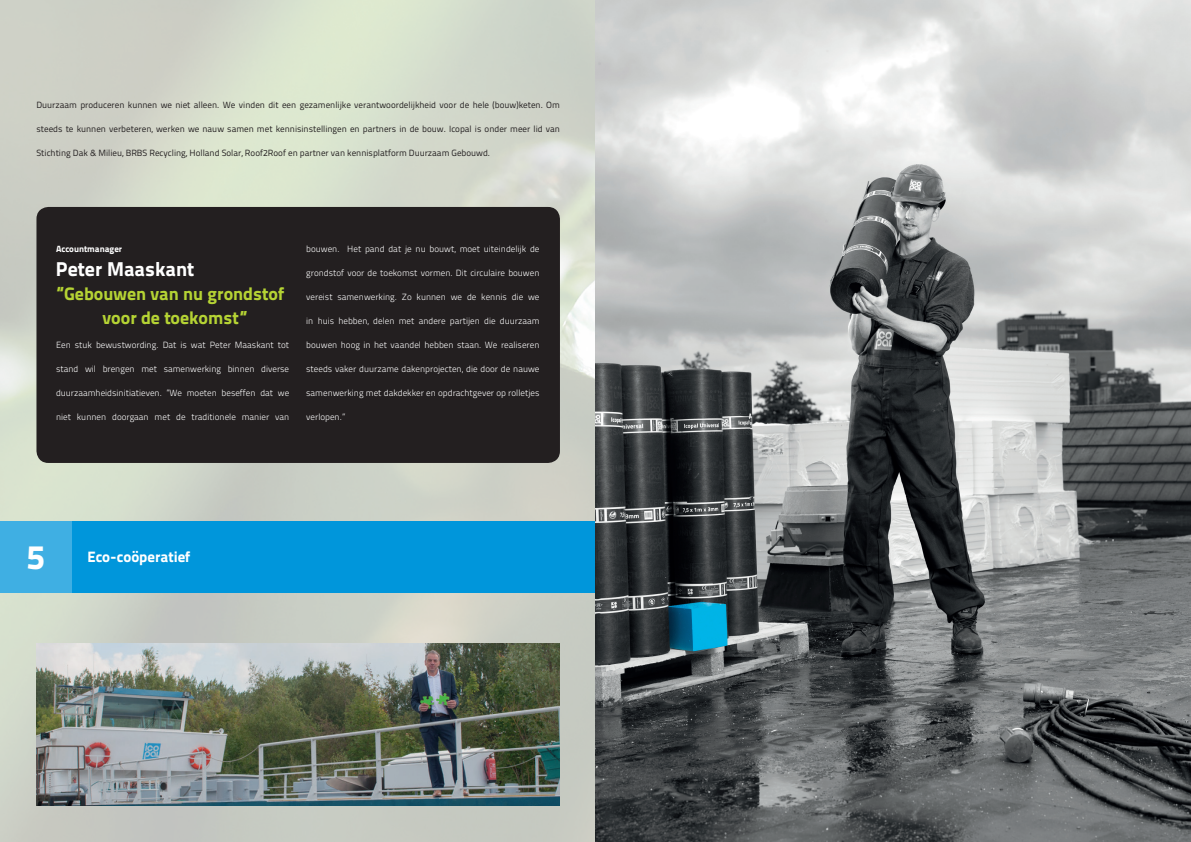
<style>
.page{position:relative;width:1191px;height:842px;background:#fff}
.page>*{position:absolute;margin:0;border:0;box-sizing:border-box;transform-origin:0 0}
.t1{font:34.1px "Titillium Text 25 L 999 wt";color:#fff}
.t2{font:20px "Titillium Text 25 L 999 wt";color:#fff}
.t3{font:18px/24px "Titillium Text 25 L 999 wt";color:#b5d334;text-align:center}
.t4{font:17px "Titillium Text 25 L 999 wt";color:#fff}
.t5{font:15px "Titillium Text 25 L 999 wt";color:#fff}
.t6{font:9px "Titillium Text 25 L 250 wt";color:#fff}
.t7{font:9px "Titillium Text 25 L 400 wt";color:#231f20}
.t8{font:9px "Titillium Text 25 L 999 wt";color:#fff}
</style>
<div class="page">
<img style="left:0;top:0;width:1191px;height:842px">
<div style="left:36px;top:207px;width:524px;height:256px;background:#231f20;border-radius:12px"></div>
<img style="left:36px;top:644px;width:523px;height:162px">
<div style="left:0;top:521px;width:596px;height:71px;background:#0096db"></div>
<div style="left:0;top:521px;width:72px;height:71px;background:#3fafe3"></div>
<p class="t7" style="left:36px;top:98px;width:525px">Duurzaam produceren kunnen we niet alleen. We vinden dit een gezamenlijke verantwoordelijkheid voor de hele (bouw)keten. Om</p>
<p class="t7" style="left:36px;top:122px;width:525px">steeds te kunnen verbeteren, werken we nauw samen met kennisinstellingen en partners in de bouw. Icopal is onder meer lid van</p>
<p class="t7" style="left:36px;top:146px;width:455px">Stichting Dak &amp; Milieu, BRBS Recycling, Holland Solar, Roof2Roof en partner van kennisplatform Duurzaam Gebouwd.</p>
<p class="t8" style="left:56px;top:242px;width:68px">Accountmanager</p>
<h2 class="t2" style="left:56px;top:253px;width:140px">Peter Maaskant</h2>
<h3 class="t3" style="left:56px;top:281px;width:230px">“Gebouwen van nu grondstof voor de toekomst”</h3>
<p class="t6" style="left:56px;top:338px;width:235px">Een stuk bewustwording. Dat is wat Peter Maaskant tot</p>
<p class="t6" style="left:56px;top:362px;width:235px">stand wil brengen met samenwerking binnen diverse</p>
<p class="t6" style="left:56px;top:386px;width:235px">duurzaamheidsinitiatieven. “We moeten beseffen dat we</p>
<p class="t6" style="left:56px;top:410px;width:235px">niet kunnen doorgaan met de traditionele manier van</p>
<p class="t6" style="left:306px;top:242px;width:235px">bouwen. Het pand dat je nu bouwt, moet uiteindelijk de</p>
<p class="t6" style="left:306px;top:266px;width:235px">grondstof voor de toekomst vormen. Dit circulaire bouwen</p>
<p class="t6" style="left:306px;top:290px;width:235px">vereist samenwerking. Zo kunnen we de kennis die we</p>
<p class="t6" style="left:306px;top:314px;width:235px">in huis hebben, delen met andere partijen die duurzaam</p>
<p class="t6" style="left:306px;top:338px;width:235px">bouwen hoog in het vaandel hebben staan. We realiseren</p>
<p class="t6" style="left:306px;top:362px;width:235px">steeds vaker duurzame dakenprojecten, die door de nauwe</p>
<p class="t6" style="left:306px;top:386px;width:235px">samenwerking met dakdekker en opdrachtgever op rolletjes</p>
<p class="t6" style="left:306px;top:410px;width:40px">verlopen.”</p>
<h1 class="t1" style="left:27px;top:531px;width:20px">5</h1>
<h3 class="t4" style="left:87px;top:544px;width:120px">Geen verspilling</h3>
<h3 class="t5" style="left:87px;top:545px;width:104px">Eco-coöperatief</h3>
</div>
